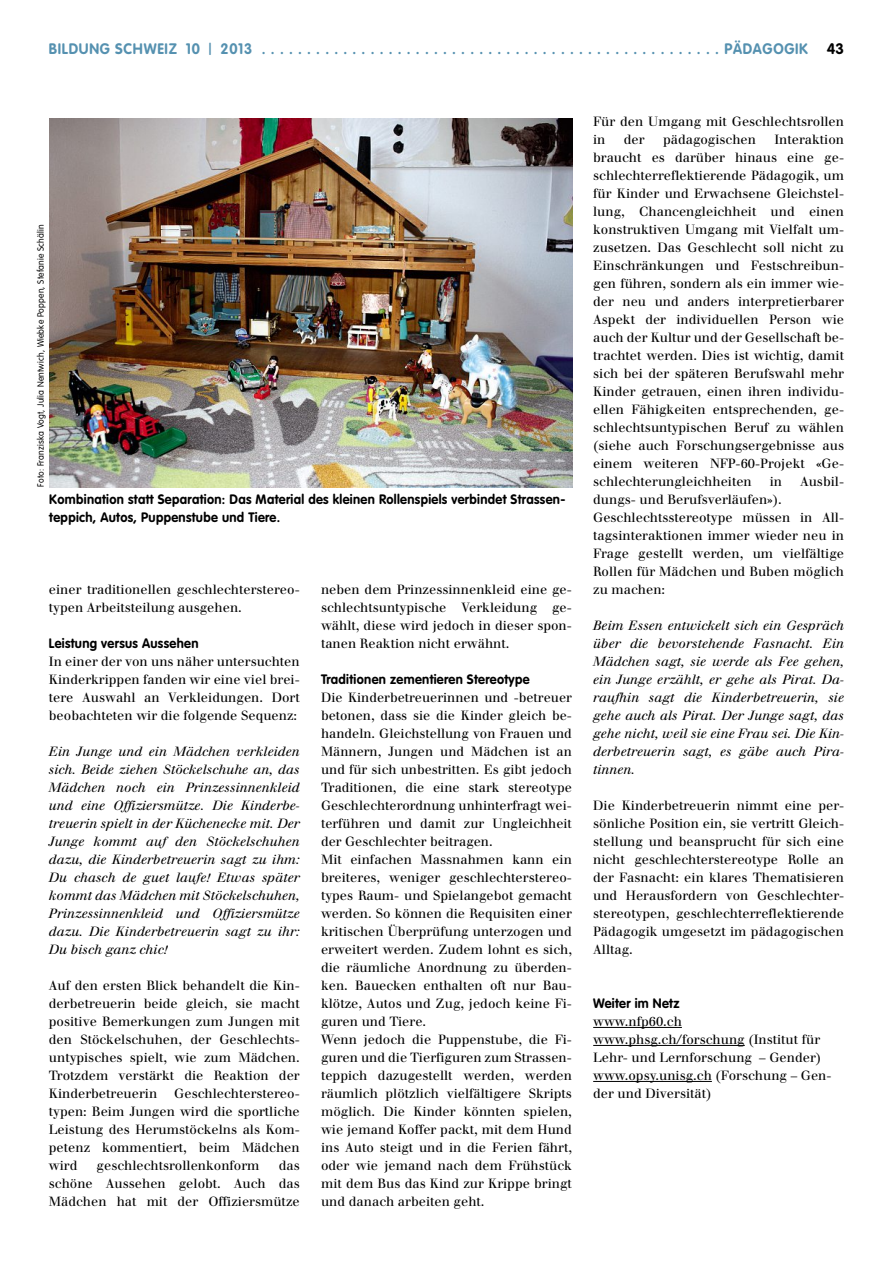
<style>
.page{position:relative;width:893px;height:1263px;background:#fff}
.page>*{position:absolute;margin:0;border:0;box-sizing:border-box;transform-origin:0 0}
.t1{font:700 15px "VAG Rounded";letter-spacing:.05em;color:#5591b0;scale:.95 1}
.t2{font:700 15px "VAG Rounded";color:#000}
.t3{font:700 13.5px/18px "VAG Rounded";letter-spacing:.025em;color:#000;scale:.95 1}
.t4{font:13.05px/18px "Walbaum";color:#000;text-align:justify}
.t5{font:italic 13.05px/18px "Walbaum";color:#000;text-align:justify}
.t6{font:300 9px "VAG Rounded";letter-spacing:.025em;color:#000;scale:.95 1}
.s1{font-weight:300;font-size:17.25px}
</style>
<div class="page">
<hr style="left:593px;top:1027px;width:89px;height:1px;background:#000">
<hr style="left:593px;top:1045px;width:152px;height:1px;background:#000">
<hr style="left:593px;top:1081px;width:119px;height:1px;background:#000">
<img style="left:49px;top:118px;width:523px;height:369px">
<p class="t1" style="left:49px;top:40px;width:800px">BILDUNGSCHWEIZ 10 <span class="s1">I</span> 2013 ...................................................PäDAGOGIK</p>
<p class="t2" style="left:827px;top:40px;width:19px">43</p>
<p class="t6" style="left:35px;top:487px;width:277px;rotate:-90deg">Foto: Franziska Vogt, Julia Nentwich, Wiebke Poppen, Stefanie Schälin</p>
<p class="t3" style="left:49px;top:490px;width:545px">Kombination statt Separation: Das Material des kleinen Rollenspiels verbindet Strassen&shy;teppich, Autos, Puppenstube und Tiere.</p>
<p class="t4" style="left:49px;top:580px;width:252px">einer traditionellen geschlechterstereo&shy;typen Arbeitsteilung ausgehen.</p>
<p class="t3" style="left:49px;top:634px;width:159px">Leistung versus Aussehen</p>
<p class="t4" style="left:49px;top:652px;width:252px">In einer der von uns näher untersuchten Kinderkrippen fanden wir eine viel brei&shy;tere Auswahl an Verkleidungen. Dort beobachteten wir die folgende Sequenz:</p>
<p class="t5" style="left:49px;top:742px;width:252px">Ein Junge und ein Mädchen verkleiden sich. Beide ziehen Stöckelschuhe an, das Mädchen noch ein Prinzessinnenkleid und eine Offiziersmütze. Die Kinderbe&shy;treuerin spielt in der Küchenecke mit. Der Junge kommt auf den Stöckelschuhen dazu, die Kinderbetreuerin sagt zu ihm:<br>Du chasch de guet laufe! Etwas später kommt das Mädchen mit Stöckelschuhen, Prinzessinnenkleid und Offiziersmütze dazu. Die Kinderbetreuerin sagt zu ihr:<br>Du bisch ganz chic!</p>
<p class="t4" style="left:49px;top:976px;width:252px">Auf den ersten Blick behandelt die Kin&shy;derbetreuerin beide gleich, sie macht positive Bemerkungen zum Jungen mit den Stöckelschuhen, der Geschlechts&shy;untypisches spielt, wie zum Mädchen.<br>Trotzdem verstärkt die Reaktion der Kinderbetreuerin</p>
<p class="t4" style="left:49px;top:1084px;width:252px;text-indent:125px">Geschlechterstereo&shy;typen: Beim Jungen wird die sportliche Leistung des Herumstöckelns als Kom&shy;petenz kommentiert, beim Mädchen wird</p>
<p class="t4" style="left:97px;top:1156px;width:164px">geschlechtsrollenkonform</p>
<p class="t4" style="left:49px;top:1156px;width:252px;text-indent:230px">das schöne Aussehen gelobt. Auch das Mädchen hat mit der Offiziersmütze</p>
<p class="t4" style="left:321px;top:580px;width:252px">neben dem Prinzessinnenkleid eine ge&shy;schlechtsuntypische Verkleidung ge&shy;wählt, diese wird jedoch in dieser spon&shy;tanen Reaktion nicht erwähnt.</p>
<p class="t3" style="left:321px;top:670px;width:221px">Traditionen zementieren Stereotype</p>
<p class="t4" style="left:321px;top:688px;width:252px;text-align:left">Die Kinderbetreuerinnen und -betreuer betonen, dass sie die Kinder gleich be&shy;handeln. Gleichstellung von Frauen und Männern, Jungen und Mädchen ist an und für sich unbestritten. Es gibt jedoch Traditionen, die eine stark stereotype Geschlechterordnung unhinterfragt wei&shy;terführen und damit zur Ungleichheit der Geschlechter beitragen.<br>Mit einfachen Massnahmen kann ein breiteres, weniger geschlechterstereo&shy;types Raum- und Spielangebot gemacht werden. So können die Requisiten einer kritischen Überprüfung unterzogen und erweitert werden. Zudem lohnt es sich, die räumliche Anordnung zu überden&shy;ken. Bauecken enthalten oft nur Bau&shy;klötze, Autos und Zug, jedoch keine Fi&shy;guren und Tiere.<br>Wenn jedoch die Puppenstube, die Fi&shy;guren und die Tierfiguren zum Strassen&shy;teppich dazugestellt werden, werden räumlich plötzlich vielfältigere Skripts möglich. Die Kinder könnten spielen, wie jemand Koffer packt, mit dem Hund ins Auto steigt und in die Ferien fährt, oder wie jemand nach dem Frühstück mit dem Bus das Kind zur Krippe bringt und danach arbeiten geht.</p>
<p class="t4" style="left:593px;top:112px;width:252px">Für den Umgang mit Geschlechtsrollen in</p>
<p class="t4" style="left:593px;top:130px;width:252px;text-indent:181px">Interaktion braucht es darüber hinaus eine ge&shy;schlechterreflektierende Pädagogik, um für Kinder und Erwachsene Gleichstel&shy;lung, Chancengleichheit und einen konstruktiven Umgang mit Vielfalt um&shy;zusetzen. Das Geschlecht soll nicht zu Einschränkungen und Festschreibun&shy;gen führen, sondern als ein immer wie&shy;der neu und anders interpretierbarer Aspekt der individuellen Person wie auch der Kultur und der Gesellschaft be&shy;trachtet werden. Dies ist wichtig, damit sich bei der späteren Berufswahl mehr Kinder getrauen, einen ihren individu&shy;ellen Fähigkeiten entsprechenden, ge&shy;schlechtsuntypischen Beruf zu wählen (siehe auch Forschungsergebnisse aus einem weiteren NFP-60-Projekt «Ge&shy;schlechterungleichheiten</p>
<p class="t4" style="left:624px;top:130px;width:22px">der</p>
<p class="t4" style="left:663px;top:130px;width:95px">pädagogischen</p>
<p class="t4" style="left:770px;top:472px;width:14px">in</p>
<p class="t4" style="left:800px;top:472px;width:46px">Ausbil-</p>
<p class="t4" style="left:593px;top:490px;width:252px;text-align:left">dungs- und Berufsverläufen»).<br>Geschlechtsstereotype müssen in All&shy;tagsinteraktionen immer wieder neu in<br>Frage gestellt werden, um vielfältige<br>Rollen für Mädchen und Buben möglich zu machen:</p>
<p class="t5" style="left:593px;top:616px;width:252px">Beim Essen entwickelt sich ein Gespräch über die bevorstehende Fasnacht. Ein Mädchen sagt, sie werde als Fee gehen, ein Junge erzählt, er gehe als Pirat. Da&shy;raufhin sagt die Kinderbetreuerin, sie gehe auch als Pirat. Der Junge sagt, das gehe nicht, weil sie eine Frau sei. Die Kin&shy;derbetreuerin sagt, es gäbe auch Pira&shy;tinnen.</p>
<p class="t4" style="left:593px;top:796px;width:252px">Die Kinderbetreuerin nimmt eine per&shy;sönliche Position ein, sie vertritt Gleich&shy;stellung und beansprucht für sich eine nicht geschlechterstereotype Rolle an der Fasnacht: ein klares Thematisieren und Herausfordern von Geschlechter&shy;stereotypen, geschlechterreflektierende Pädagogik umgesetzt im pädagogischen Alltag.</p>
<p class="t3" style="left:593px;top:994px;width:92px">Weiter im Netz</p>
<p class="t4" style="left:593px;top:1012px;width:240px;text-align:left">www.nfp60.ch www.phsg.ch/forschung (Institut für<br>Lehr- und Lernforschung – Gender) www.opsy.unisg.ch (Forschung – Gen&shy;der und Diversität)</p>
</div>
